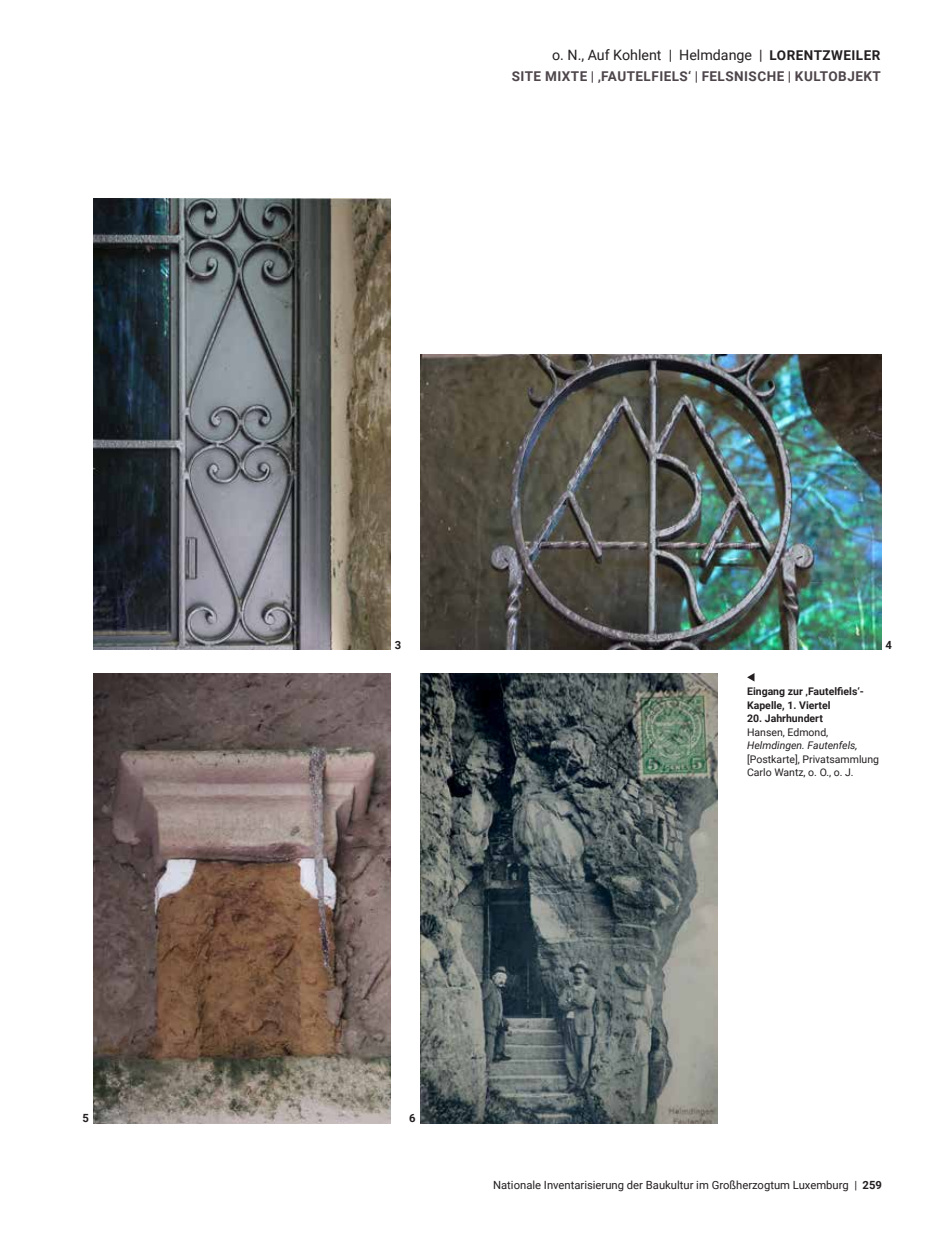
<style>
.page{position:relative;width:936px;height:1234px;background:#fff}
.page>*{position:absolute;margin:0;border:0;box-sizing:border-box;transform-origin:0 0}
.t1{font:14.25px "Roboto";color:#231f20}
.t2{font:700 13.5px "Roboto";letter-spacing:.035em;color:#4d454a}
.t3{font:11.25px "Roboto";color:#231f20}
.t4{font:700 11.25px "Roboto";color:#231f20}
.t5{font:10.5px/13.5px "Roboto";color:#231f20}
.t6{font:700 10.5px/13.5px "Roboto";color:#231f20}
.t7{font:italic 10.5px "Roboto";color:#231f20}
.s1{font-weight:700;font-size:13.5px}
.s2{font-weight:700}
</style>
<div class="page">
<img style="left:93px;top:199px;width:297px;height:450px">
<img style="left:420px;top:354px;width:461px;height:295px">
<img style="left:94px;top:673px;width:296px;height:450px">
<img style="left:420px;top:673px;width:297px;height:450px">
<svg style="left:747px;top:673px;width:7px;height:8px"></svg>
<p class="t1" style="left:552px;top:45px;width:330px">o. N., Auf Kohlent | Helmdange | <span class="s1">LORENTZWEILER</span></p>
<p class="t2" style="left:511px;top:67px;width:370px">SITE MIXTE | ‚FAUTELFIELS‘ | FELSNISCHE | KULTOBJEKT</p>
<p class="t4" style="left:395px;top:637px;width:8px">3</p>
<p class="t4" style="left:885px;top:637px;width:8px">4</p>
<p class="t6" style="left:747px;top:684px;width:118px">Eingang zur ‚Fautelfiels‘-<br>Kapelle, 1. Viertel</p>
<p class="t6" style="left:747px;top:711px;width:77px">20. Jahrhundert</p>
<p class="t5" style="left:747px;top:724px;width:83px">Hansen, Edmond,</p>
<p class="t7" style="left:747px;top:737px;width:112px">Helmdingen. Fautenfels,</p>
<p class="t5" style="left:747px;top:751px;width:133px">[Postkarte], Privatsammlung<br>Carlo Wantz, o. O., o. J.</p>
<p class="t4" style="left:82px;top:1109px;width:8px">5</p>
<p class="t4" style="left:409px;top:1109px;width:8px">6</p>
<p class="t3" style="left:493px;top:1176px;width:390px">Nationale Inventarisierung der Baukultur im Großherzogtum Luxemburg | <span class="s2">259</span></p>
</div>
